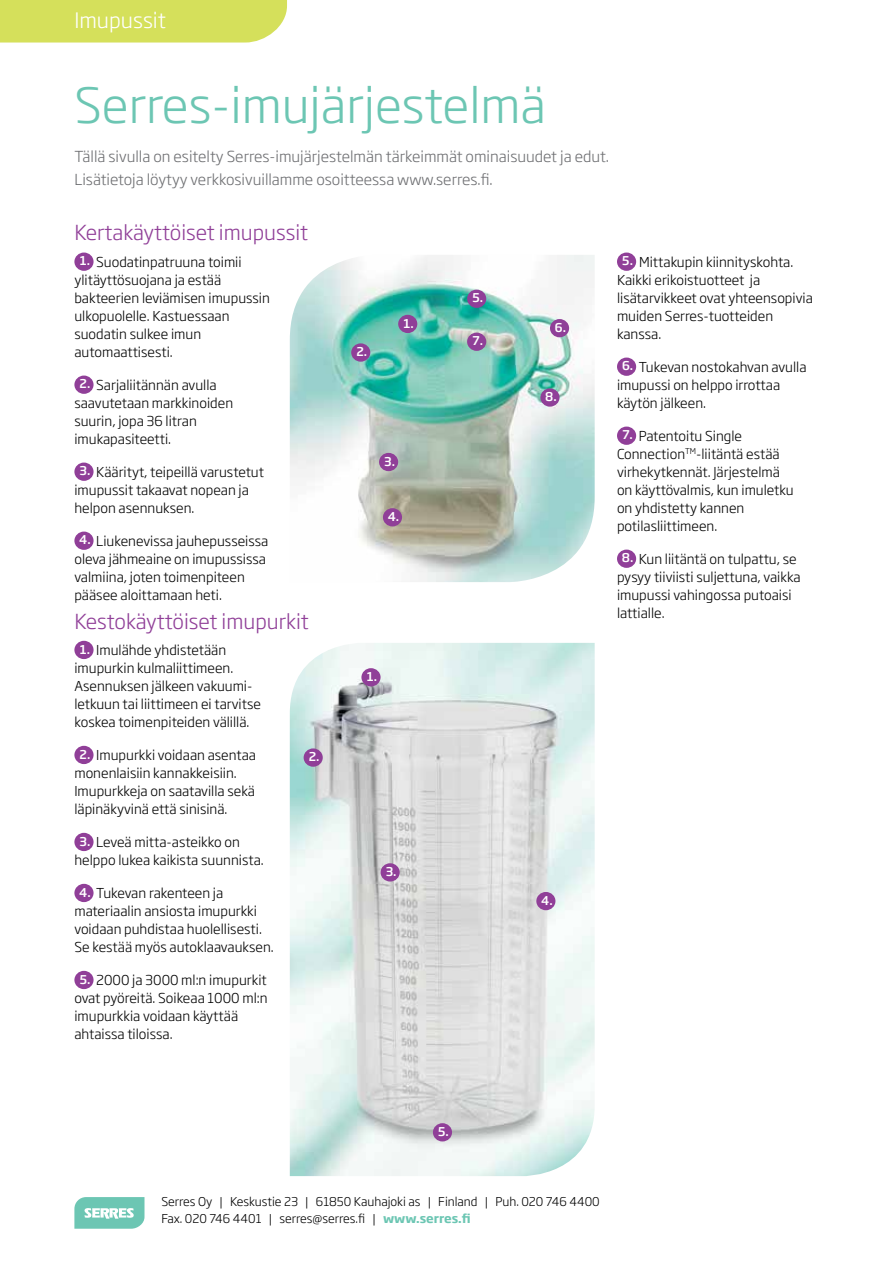
<style>
.page{position:relative;width:893px;height:1263px;background:#fff}
.page>*{position:absolute;margin:0;border:0;box-sizing:border-box;transform-origin:0 0}
.t1{font:300 48px "Soho Gothic Std";color:#6cc6b3}
.t2{font:300 21px "Soho Gothic Std";color:#fff}
.t3{font:300 20.4px "Soho Gothic Std";color:#903f98}
.t4{font:300 15px/22.5px "Soho Gothic Std";color:#6d6e71}
.t5{font:300 13.5px/18px "Soho Gothic Std";color:#000}
.t6{font:300 12px/16.5px "Soho Gothic Std";color:#000}
.t7{font:500 12px "Soho Gothic Std";color:#fff}
.s1{font-weight:500;font-size:12px;color:#fff}
.s2{font-weight:700;color:#6cc6b3}
</style>
<div class="page">
<svg style="left:74px;top:1197px;width:70px;height:32px;background:#88d0c1"></svg>
<div style="left:74px;top:253px;width:20px;height:18px;background:#903f98;border-radius:50%"></div>
<div style="left:74px;top:376px;width:20px;height:18px;background:#903f98;border-radius:50%"></div>
<div style="left:74px;top:463px;width:20px;height:18px;background:#903f98;border-radius:50%"></div>
<div style="left:74px;top:532px;width:20px;height:18px;background:#903f98;border-radius:50%"></div>
<div style="left:617px;top:253px;width:19px;height:18px;background:#903f98;border-radius:50%"></div>
<div style="left:617px;top:358px;width:19px;height:18px;background:#903f98;border-radius:50%"></div>
<div style="left:617px;top:427px;width:19px;height:18px;background:#903f98;border-radius:50%"></div>
<div style="left:617px;top:550px;width:19px;height:18px;background:#903f98;border-radius:50%"></div>
<div style="left:0;top:0;width:287px;height:43px;background:#d5e05b"></div>
<img style="left:290px;top:255px;width:305px;height:327px">
<div style="left:398px;top:315px;width:19px;height:18px;background:#903f98;border-radius:50%"></div>
<div style="left:351px;top:343px;width:19px;height:19px;background:#903f98;border-radius:50%"></div>
<div style="left:383px;top:508px;width:19px;height:18px;background:#903f98;border-radius:50%"></div>
<div style="left:467px;top:290px;width:19px;height:18px;background:#903f98;border-radius:50%"></div>
<div style="left:550px;top:319px;width:19px;height:18px;background:#903f98;border-radius:50%"></div>
<div style="left:467px;top:333px;width:19px;height:18px;background:#903f98;border-radius:50%"></div>
<div style="left:540px;top:388px;width:20px;height:19px;background:#903f98;border-radius:50%"></div>
<div style="left:379px;top:453px;width:19px;height:18px;background:#903f98;border-radius:50%"></div>
<img style="left:290px;top:643px;width:305px;height:533px">
<div style="left:304px;top:748px;width:19px;height:19px;background:#903f98;border-radius:50%"></div>
<div style="left:361px;top:668px;width:20px;height:18px;background:#903f98;border-radius:50%"></div>
<div style="left:536px;top:892px;width:19px;height:18px;background:#903f98;border-radius:50%"></div>
<div style="left:381px;top:863px;width:19px;height:18px;background:#903f98;border-radius:50%"></div>
<div style="left:433px;top:1123px;width:19px;height:18px;background:#903f98;border-radius:50%"></div>
<div style="left:74px;top:641px;width:20px;height:18px;background:#903f98;border-radius:50%"></div>
<div style="left:74px;top:746px;width:20px;height:18px;background:#903f98;border-radius:50%"></div>
<div style="left:74px;top:833px;width:20px;height:18px;background:#903f98;border-radius:50%"></div>
<div style="left:74px;top:884px;width:20px;height:18px;background:#903f98;border-radius:50%"></div>
<div style="left:74px;top:971px;width:20px;height:18px;background:#903f98;border-radius:50%"></div>
<h2 class="t2" style="left:74px;top:7px;width:93px">Imupussit</h2>
<h1 class="t1" style="left:74px;top:75px;width:473px">Serres-imujärjestelmä</h1>
<p class="t4" style="left:74px;top:146px;width:536px">Tällä sivulla on esitelty Serres-imujärjestelmän tärkeimmät ominaisuudet ja edut.<br>Lisätietoja löytyy verkkosivuillamme osoitteessa www.serres.fi.</p>
<h3 class="t3" style="left:74px;top:220px;width:235px">Kertakäyttöiset imupussit</h3>
<p class="t5" style="left:74px;top:253px;width:197px;text-indent:5px"><span class="s1">1.</span> Suodatinpatruuna toimii ylitäyttösuojana ja estää bakteerien leviämisen imupussin ulkopuolelle. Kastuessaan suodatin sulkee imun automaattisesti.</p>
<p class="t5" style="left:74px;top:376px;width:160px;text-indent:5px"><span class="s1">2.</span> Sarjaliitännän avulla saavutetaan markkinoiden suurin, jopa 36 litran imukapasiteetti.</p>
<p class="t5" style="left:74px;top:463px;width:191px;text-indent:5px"><span class="s1">3.</span> Käärityt, teipeillä varustetut imupussit takaavat nopean ja helpon asennuksen.</p>
<p class="t5" style="left:74px;top:532px;width:195px;text-indent:5px"><span class="s1">4.</span> Liukenevissa jauhepusseissa oleva jähmeaine on imupussissa valmiina, joten toimenpiteen pääsee aloittamaan heti.</p>
<h3 class="t3" style="left:74px;top:609px;width:236px">Kestokäyttöiset imupurkit</h3>
<p class="t5" style="left:74px;top:641px;width:188px;text-indent:5px"><span class="s1">1.</span> Imulähde yhdistetään imupurkin kulmaliittimeen.<br>Asennuksen jälkeen vakuumi&shy;letkuun tai liittimeen ei tarvitse koskea toimenpiteiden välillä.</p>
<p class="t5" style="left:74px;top:746px;width:183px;text-indent:5px"><span class="s1">2.</span> Imupurkki voidaan asentaa monenlaisiin kannakkeisiin.<br>Imupurkkeja on saatavilla sekä läpinäkyvinä että sinisinä.</p>
<p class="t5" style="left:74px;top:833px;width:191px;text-indent:5px"><span class="s1">3.</span> Leveä mitta-asteikko on helppo lukea kaikista suunnista.</p>
<p class="t5" style="left:74px;top:884px;width:201px;text-indent:5px"><span class="s1">4.</span> Tukevan rakenteen ja materiaalin ansiosta imupurkki voidaan puhdistaa huolellisesti.<br>Se kestää myös autoklaavauksen.</p>
<p class="t5" style="left:74px;top:971px;width:195px;text-indent:5px"><span class="s1">5.</span> 2000 ja 3000 ml:n imupurkit ovat pyöreitä. Soikeaa 1000 ml:n imupurkkia voidaan käyttää ahtaissa tiloissa.</p>
<p class="t7" style="left:309px;top:749px;width:12px">2.</p>
<p class="t7" style="left:356px;top:344px;width:12px">2.</p>
<p class="t7" style="left:404px;top:315px;width:12px">1.</p>
<p class="t7" style="left:384px;top:453px;width:12px">3.</p>
<p class="t7" style="left:388px;top:509px;width:13px">4.</p>
<p class="t7" style="left:367px;top:669px;width:12px">1.</p>
<p class="t7" style="left:386px;top:864px;width:12px">3.</p>
<p class="t7" style="left:472px;top:290px;width:12px">5.</p>
<p class="t7" style="left:472px;top:333px;width:12px">7.</p>
<p class="t7" style="left:555px;top:320px;width:13px">6.</p>
<p class="t7" style="left:545px;top:389px;width:13px">8.</p>
<p class="t5" style="left:617px;top:253px;width:197px;text-indent:5px"><span class="s1">5.</span> Mittakupin kiinnityskohta.<br>Kaikki erikoistuotteet ja lisätarvikkeet ovat yhteensopivia muiden Serres-tuotteiden kanssa.</p>
<p class="t5" style="left:617px;top:358px;width:191px;text-indent:5px"><span class="s1">6.</span> Tukevan nostokahvan avulla imupussi on helppo irrottaa käytön jälkeen.</p>
<p class="t5" style="left:617px;top:427px;width:178px;text-indent:5px"><span class="s1">7.</span> Patentoitu Single<br>Connection<sup>TM</sup>-liitäntä estää virhekytkennät. Järjestelmä on käyttövalmis, kun imuletku on yhdistetty kannen potilasliittimeen.</p>
<p class="t5" style="left:617px;top:550px;width:185px;text-indent:5px"><span class="s1">8.</span> Kun liitäntä on tulpattu, se pysyy tiiviisti suljettuna, vaikka imupussi vahingossa putoaisi lattialle.</p>
<p class="t7" style="left:541px;top:892px;width:13px">4.</p>
<p class="t7" style="left:438px;top:1124px;width:12px">5.</p>
<p class="t6" style="left:161px;top:1194px;width:440px">Serres Oy | Keskustie 23 | 61850 Kauhajoki as | Finland | Puh. 020 746 4400<br>Fax. 020 746 4401 | serres@serres.fi | <span class="s2">www.serres.fi</span></p>
</div>
